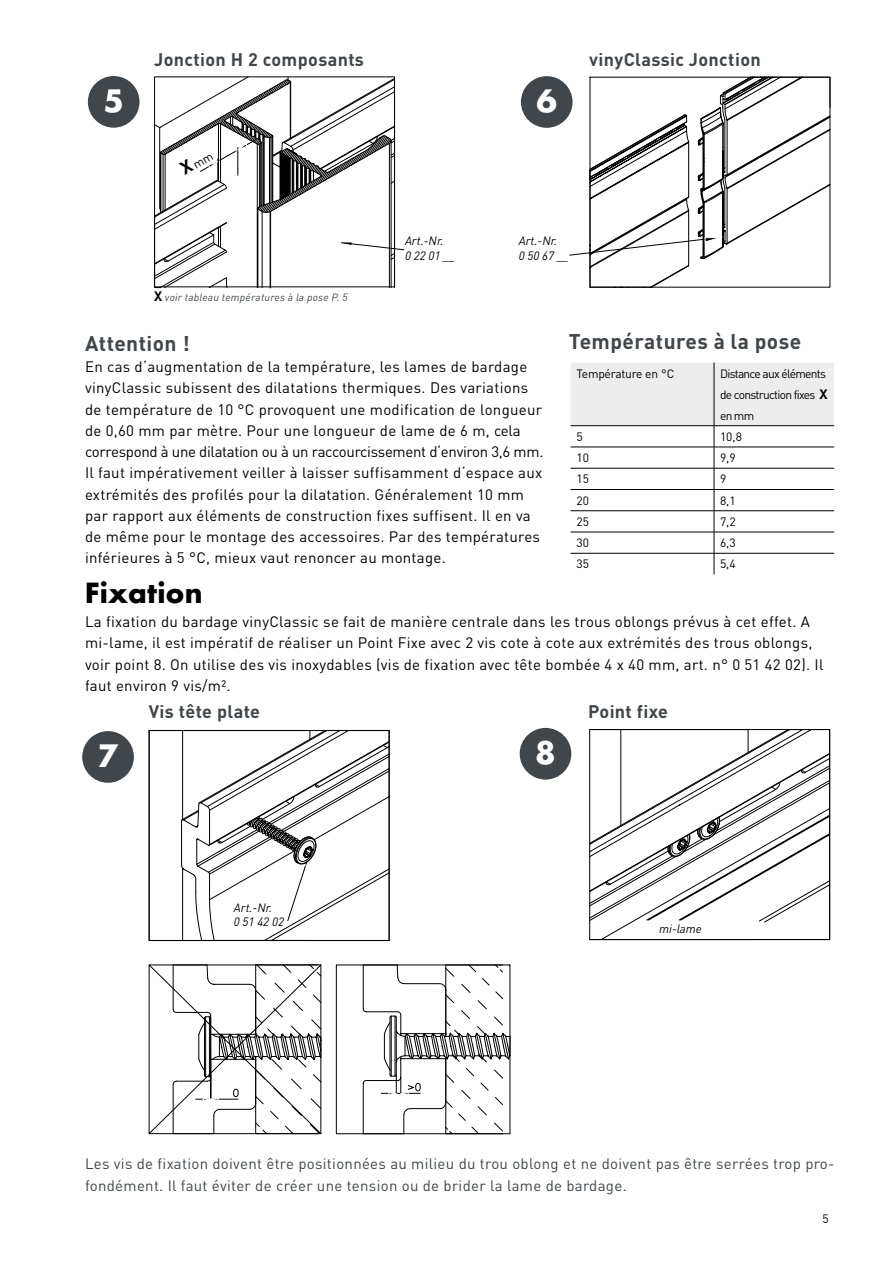
<style>
.page{position:relative;width:893px;height:1263px;background:#fff}
.page>*{position:absolute;margin:0;border:0;box-sizing:border-box;transform-origin:0 0}
.t1{font:700 30px "Futura LT Pro";color:#fff}
.t2{font:700 27px "Futura LT Pro";letter-spacing:.02em;color:#000}
.t3{font:700 21px "DIN Pro";letter-spacing:.02em;color:#404649}
.t4{font:700 18px "DIN Pro";letter-spacing:.02em;color:#404649}
.t5{font:15px/21.3px "DIN Pro";letter-spacing:.02em;color:#000}
.t6{font:15px/21.3px "DIN Pro";letter-spacing:.02em;color:#404649}
.t7{font:12px/21px "DIN Pro";letter-spacing:-.06em;color:#000}
.t8{font:italic 12px/14.4px "DIN Pro";color:#000}
.t9{font:12px "DIN Pro";letter-spacing:-.02em;color:#000}
.t10{font:italic 10.5px "DIN Pro";letter-spacing:.02em;color:#404649}
.s1{font-weight:700;font-style:normal;font-size:13.5px;color:#000}
.s2{font-weight:700;font-size:13.5px}
</style>
<div class="page">
<div style="left:521px;top:76px;width:52px;height:52px;background:#404649;border-radius:50%"></div>
<div style="left:88px;top:76px;width:52px;height:52px;background:#404649;border-radius:50%"></div>
<div style="left:82px;top:731px;width:52px;height:52px;background:#404649;border-radius:50%"></div>
<div style="left:520px;top:728px;width:51px;height:51px;background:#404649;border-radius:50%"></div>
<hr style="left:149px;top:730px;width:1px;height:210px;background:#000">
<hr style="left:149px;top:730px;width:34px;height:1px;background:#000">
<hr style="left:149px;top:940px;width:34px;height:1px;background:#000">
<svg style="left:181px;top:730px;width:209px;height:211px"></svg>
<svg style="left:589px;top:729px;width:241px;height:211px"></svg>
<svg style="left:148px;top:964px;width:50px;height:170px"></svg>
<svg style="left:198px;top:964px;width:164px;height:170px"></svg>
<svg style="left:362px;top:964px;width:149px;height:170px"></svg>
<svg style="left:570px;top:362px;width:264px;height:212px"></svg>
<svg style="left:569px;top:76px;width:262px;height:212px"></svg>
<div style="left:214px;top:927px;width:15px;height:5px;background:#fff"></div>
<svg style="left:154px;top:76px;width:250px;height:212px"></svg>
<p class="t4" style="left:154px;top:44px;width:211px">Jonction H 2 composants</p>
<p class="t4" style="left:589px;top:44px;width:173px">vinyClassic Jonction</p>
<h1 class="t1" style="left:103px;top:78px;width:22px">5</h1>
<h1 class="t1" style="left:536px;top:78px;width:22px">6</h1>
<p class="t10" style="left:154px;top:289px;width:195px"><span class="s1">X</span> voir tableau températures à la pose P. 5</p>
<p class="t8" style="left:405px;top:232px;width:52px">Art.-Nr.<br>0 22 01 __</p>
<p class="t8" style="left:519px;top:232px;width:52px">Art.-Nr.<br>0 50 67 __</p>
<h3 class="t3" style="left:85px;top:326px;width:106px">Attention !</h3>
<p class="t5" style="left:85px;top:355px;width:460px">En cas d‘augmentation de la température, les lames de bardage vinyClassic subissent des dilatations thermiques. Des variations de température de 10 °C provoquent une modification de longueur de 0,60 mm par mètre. Pour une longueur de lame de 6 m, cela correspond à une dilatation ou à un raccourcissement d‘environ 3,6 mm.<br>Il faut impérativement veiller à laisser suffisamment d‘espace aux extrémités des profilés pour la dilatation. Généralement 10 mm par rapport aux éléments de construction fixes suffisent. Il en va de même pour le montage des accessoires. Par des températures inférieures à 5 °C, mieux vaut renoncer au montage.</p>
<h3 class="t3" style="left:569px;top:324px;width:234px">Températures à la pose</h3>
<p class="t9" style="left:576px;top:364px;width:99px">Température en °C</p>
<p class="t7" style="left:720px;top:362px;width:109px">Distance aux éléments de construction fixes <span class="s2">X </span>en mm</p>
<p class="t7" style="left:576px;top:425px;width:8px">5</p>
<p class="t7" style="left:720px;top:425px;width:23px">10,8</p>
<p class="t7" style="left:576px;top:446px;width:14px">10</p>
<p class="t7" style="left:720px;top:446px;width:17px">9,9</p>
<p class="t7" style="left:576px;top:467px;width:14px">15</p>
<p class="t7" style="left:720px;top:467px;width:8px">9</p>
<p class="t7" style="left:576px;top:489px;width:14px">20</p>
<p class="t7" style="left:720px;top:489px;width:17px">8,1</p>
<p class="t7" style="left:576px;top:510px;width:14px">25</p>
<p class="t7" style="left:720px;top:510px;width:17px">7,2</p>
<p class="t7" style="left:576px;top:531px;width:14px">30</p>
<p class="t7" style="left:720px;top:531px;width:17px">6,3</p>
<p class="t7" style="left:576px;top:552px;width:14px">35</p>
<p class="t7" style="left:720px;top:552px;width:17px">5,4</p>
<h2 class="t2" style="left:85px;top:572px;width:119px">Fixation</h2>
<p class="t5" style="left:85px;top:610px;width:740px">La fixation du bardage vinyClassic se fait de manière centrale dans les trous oblongs prévus à cet effet. A mi-lame, il est impératif de réaliser un Point Fixe avec 2 vis cote à cote aux extrémités des trous oblongs, voir point 8. On utilise des vis inoxydables (vis de fixation avec tête bombée 4 x 40 mm, art. n° 0 51 42 02). Il faut environ 9 vis/m².</p>
<h1 class="t1" style="left:98px;top:733px;width:22px">7</h1>
<p class="t4" style="left:149px;top:696px;width:113px">Vis tête plate</p>
<p class="t4" style="left:588px;top:696px;width:82px">Point fixe</p>
<h1 class="t1" style="left:535px;top:729px;width:22px">8</h1>
<p class="t8" style="left:234px;top:899px;width:52px">Art.-Nr.<br>0 51 42 02</p>
<p class="t8" style="left:659px;top:921px;width:44px">mi-lame</p>
<p class="t6" style="left:85px;top:1152px;width:751px">Les vis de fixation doivent être positionnées au milieu du trou oblong et ne doivent pas être serrées trop pro&shy;fondément. Il faut éviter de créer une tension ou de brider la lame de bardage.</p>
<p class="t7" style="left:822px;top:1206px;width:8px">5</p>
</div>
